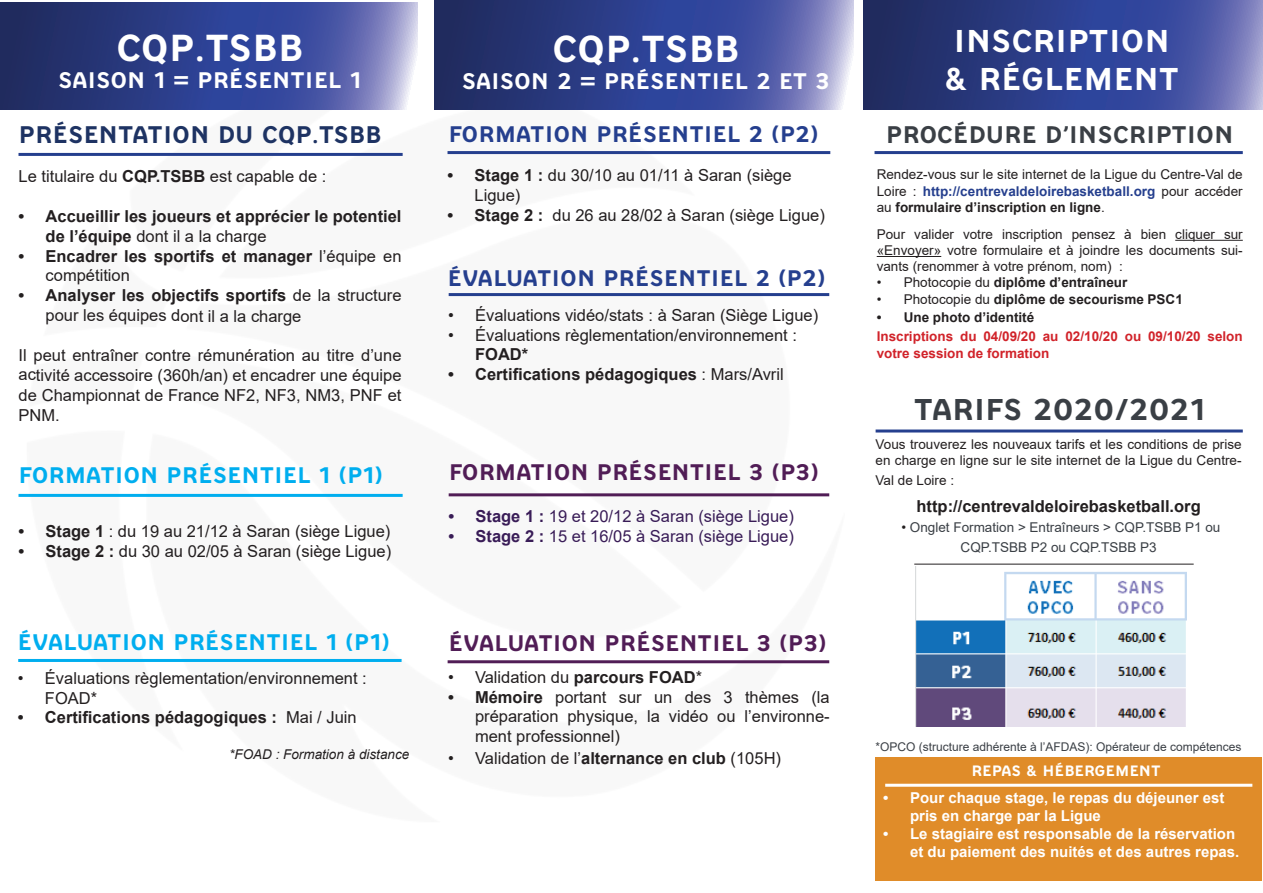
<style>
.page{position:relative;width:1263px;height:893px;background:#fff}
.page>*{position:absolute;margin:0;border:0;box-sizing:border-box;transform-origin:0 0}
.t1{font:37.5px "FFBB";color:#fff}
.t2{font:31.5px/37.8px "FFBB";color:#fff}
.t3{font:30px "FFBB";color:#3a3f45}
.t4{font:24px "FFBB";color:#3a3f45}
.t5{font:24px "FFBB";color:#1e3363}
.t6{font:22.5px "FFBB";color:#00aeef}
.t7{font:22.5px "FFBB";color:#511d56}
.t8{font:22.5px "FFBB";color:#253f8e}
.t9{font:22.5px "FFBB";color:#fff}
.t10{font:16.5px/19.8px "Arial";color:#231f20}
.t11{font:700 16.5px/19.8px "Arial";color:#231f20}
.t12{font:16.5px "Arial";color:#391c57}
.t13{font:700 15px/18px "Arial";color:#fff}
.t14{font:15px "FFBB";color:#fff}
.t15{font:13.5px/16.2px "Arial";color:#231f20;text-align:justify}
.t16{font:700 13.5px "Arial";color:#231f20}
.t17{font:700 13.5px/16.2px "Arial";color:#d1232a}
.t18{font:13.5px/19.8px "Arial";color:#3a3f45;text-align:center}
.t19{font:italic 13.5px "Arial";color:#231f20}
.t20{font:12px "Arial";color:#3a3f45}
.s1{font-weight:700}
.s2{font-weight:400}
.s3{font-weight:700;color:#253f8e}
.s4{color:#231f20}
</style>
<div class="page">
<img style="left:19px;top:33px;width:822px;height:631px">
<div style="left:875px;top:757px;width:387px;height:124px;background:#e08c29"></div>
<svg style="left:864px;top:1px;width:399px;height:108px;background:#37468e"></svg>
<hr style="left:1175px;top:240px;width:68px;height:1px;background:#231f20">
<hr style="left:877px;top:256px;width:64px;height:1px;background:#231f20">
<hr style="left:874px;top:151px;width:369px;height:3px;background:#253f8e">
<hr style="left:875px;top:429px;width:368px;height:3px;background:#253f8e">
<hr style="left:885px;top:784px;width:367px;height:3px;background:#fff">
<hr style="left:914px;top:564px;width:280px;height:1px;background:#231f20">
<img style="left:915px;top:567px;width:271px;height:159px">
<svg style="left:435px;top:1px;width:419px;height:108px;background:#3f4d92"></svg>
<svg style="left:0;top:2px;width:418px;height:107px;background:#3c4b90"></svg>
<hr style="left:19px;top:494px;width:384px;height:3px;background:#00aeef">
<hr style="left:18px;top:659px;width:384px;height:3px;background:#00aeef">
<hr style="left:449px;top:493px;width:380px;height:3px;background:#511d56">
<hr style="left:447px;top:151px;width:383px;height:3px;background:#253f8e">
<hr style="left:448px;top:660px;width:381px;height:3px;background:#511d56">
<hr style="left:449px;top:293px;width:380px;height:3px;background:#253f8e">
<hr style="left:19px;top:153px;width:384px;height:3px;background:#253f8e">
<h1 class="t1" style="left:116px;top:27px;width:189px">CQP.TSBB</h1>
<h3 class="t9" style="left:58px;top:67px;width:305px">SAISON 1 = PRÉSENTIEL 1</h3>
<h1 class="t1" style="left:552px;top:28px;width:189px">CQP.TSBB</h1>
<h3 class="t9" style="left:462px;top:69px;width:370px">SAISON 2 = PRÉSENTIEL 2 ET 3</h3>
<h3 class="t5" style="left:19px;top:121px;width:365px">PRÉSENTATION DU CQP.TSBB</h3>
<h3 class="t8" style="left:448px;top:122px;width:372px">FORMATION PRÉSENTIEL 2 (P2)</h3>
<p class="t10" style="left:19px;top:167px;width:309px">Le titulaire du <span class="s1">CQP.TSBB</span> est capable de :</p>
<p class="t11" style="left:46px;top:206px;width:357px;text-indent:-27px">• Accueillir les joueurs et apprécier le potentiel de l’équipe <span class="s2">dont il a la charge</span></p>
<p class="t11" style="left:46px;top:246px;width:357px;text-indent:-27px">• Encadrer les sportifs et manager <span class="s2">l’équipe en compétition</span></p>
<p class="t10" style="left:46px;top:285px;width:357px;text-indent:-27px"><span class="s1">• Analyser les objectifs sportifs</span> de la structure pour les équipes dont il a la charge</p>
<p class="t10" style="left:19px;top:345px;width:384px;text-align:justify">Il peut entraîner contre rémunération au titre d’une activité accessoire (360h/an) et encadrer une équipe de Championnat de France NF2, NF3, NM3, PNF et PNM.</p>
<h3 class="t6" style="left:19px;top:462px;width:366px">FORMATION PRÉSENTIEL 1 (P1)</h3>
<p class="t10" style="left:19px;top:521px;width:373px"><span class="s1">• Stage 1</span> : du 19 au 21/12 à Saran (siège Ligue)</p>
<p class="t10" style="left:19px;top:541px;width:374px"><span class="s1">• Stage 2 :</span> du 30 au 02/05 à Saran (siège Ligue)</p>
<p class="t10" style="left:474px;top:165px;width:319px;text-indent:-27px"><span class="s1">• Stage 1 :</span> du 30/10 au 01/11 à Saran (siège<br>Ligue)</p>
<p class="t10" style="left:447px;top:205px;width:379px"><span class="s1">• Stage 2 :</span> du 26 au 28/02 à Saran (siège Ligue)</p>
<h3 class="t8" style="left:447px;top:265px;width:380px">ÉVALUATION PRÉSENTIEL 2 (P2)</h3>
<p class="t10" style="left:448px;top:305px;width:371px">• Évaluations vidéo/stats : à Saran (Siège Ligue)</p>
<p class="t10" style="left:448px;top:325px;width:350px">• Évaluations règlementation/environnement :</p>
<p class="t11" style="left:475px;top:345px;width:55px">FOAD*</p>
<p class="t11" style="left:448px;top:365px;width:337px">• Certifications pédagogiques <span class="s2">: Mars/Avril</span></p>
<h3 class="t7" style="left:449px;top:460px;width:372px">FORMATION PRÉSENTIEL 3 (P3)</h3>
<p class="t12" style="left:449px;top:505px;width:347px"><span class="s1">• Stage 1 :</span> 19 et 20/12 à Saran (siège Ligue)</p>
<p class="t12" style="left:449px;top:525px;width:347px"><span class="s1">• Stage 2 :</span> 15 et 16/05 à Saran (siège Ligue)</p>
<h3 class="t6" style="left:17px;top:630px;width:374px">ÉVALUATION PRÉSENTIEL 1 (P1)</h3>
<h3 class="t7" style="left:449px;top:630px;width:380px">ÉVALUATION PRÉSENTIEL 3 (P3)</h3>
<p class="t10" style="left:45px;top:668px;width:323px;text-indent:-27px">• Évaluations règlementation/environnement :<br>FOAD*</p>
<p class="t11" style="left:18px;top:708px;width:340px">• Certifications pédagogiques : <span class="s2">Mai / Juin</span></p>
<p class="t19" style="left:229px;top:746px;width:182px">*FOAD : Formation à distance</p>
<p class="t10" style="left:448px;top:667px;width:256px">• Validation du <span class="s1">parcours FOAD</span>*</p>
<p class="t10" style="left:475px;top:687px;width:356px;text-align:justify;text-indent:-27px"><span class="s1">• Mémoire</span> portant sur un des 3 thèmes (la préparation physique, la vidéo ou l’environne&shy;ment professionnel)</p>
<p class="t10" style="left:448px;top:748px;width:334px">• Validation de l’<span class="s1">alternance en club</span> (105H)</p>
<h2 class="t2" style="left:944px;top:21px;width:236px">INSCRIPTION &amp; RÉGLEMENT</h2>
<h3 class="t4" style="left:886px;top:121px;width:349px">PROCÉDURE D’INSCRIPTION</h3>
<p class="t15" style="left:877px;top:167px;width:368px">Rendez-vous sur le site internet de la Ligue du Centre-Val de Loire : <span class="s3">http://centrevaldeloirebasketball.org</span> pour accéder au <span class="s1">formulaire d’inscription en ligne</span>.</p>
<p class="t15" style="left:877px;top:226px;width:368px">Pour valider votre inscription pensez à bien cliquer sur «Envoyer» votre formulaire et à joindre les documents sui&shy;vants (renommer à votre prénom, nom) :</p>
<p class="t16" style="left:877px;top:273px;width:252px"><span class="s2">• Photocopie du</span> diplôme d’entraîneur</p>
<p class="t16" style="left:877px;top:289px;width:308px"><span class="s2">• Photocopie du</span> diplôme de secourisme PSC1</p>
<p class="t16" style="left:877px;top:307px;width:159px">• Une photo d’identité</p>
<p class="t17" style="left:877px;top:329px;width:368px">Inscriptions du 04/09/20 au 02/10/20 ou 09/10/20 selon votre session de formation</p>
<h3 class="t3" style="left:914px;top:393px;width:293px">TARIFS 2020/2021</h3>
<p class="t15" style="left:875px;top:436px;width:368px">Vous trouverez les nouveaux tarifs et les conditions de prise en charge en ligne sur le site internet de la Ligue du Centre-</p>
<p class="t15" style="left:875px;top:472px;width:80px">Val de Loire :</p>
<p class="t11" style="left:916px;top:496px;width:286px">http://centrevaldeloirebasketball.org</p>
<p class="t18" style="left:901px;top:517px;width:320px"><span class="s4">•</span> Onglet Formation &gt; Entraîneurs &gt; CQP.TSBB P1 ou<br>CQP.TSBB P2 ou CQP.TSBB P3</p>
<p class="t20" style="left:875px;top:739px;width:367px">*OPCO (structure adhérente à l’AFDAS): Opérateur de compétences</p>
<p class="t14" style="left:971px;top:762px;width:191px">REPAS &amp; HÉBERGEMENT</p>
<p class="t13" style="left:910px;top:789px;width:316px;text-indent:-27px">• Pour chaque stage, le repas du déjeuner est pris en charge par la Ligue</p>
<p class="t13" style="left:883px;top:825px;width:358px;text-align:right">• Le stagiaire est responsable de la réservation et du paiement des nuités et des autres repas.</p>
</div>
